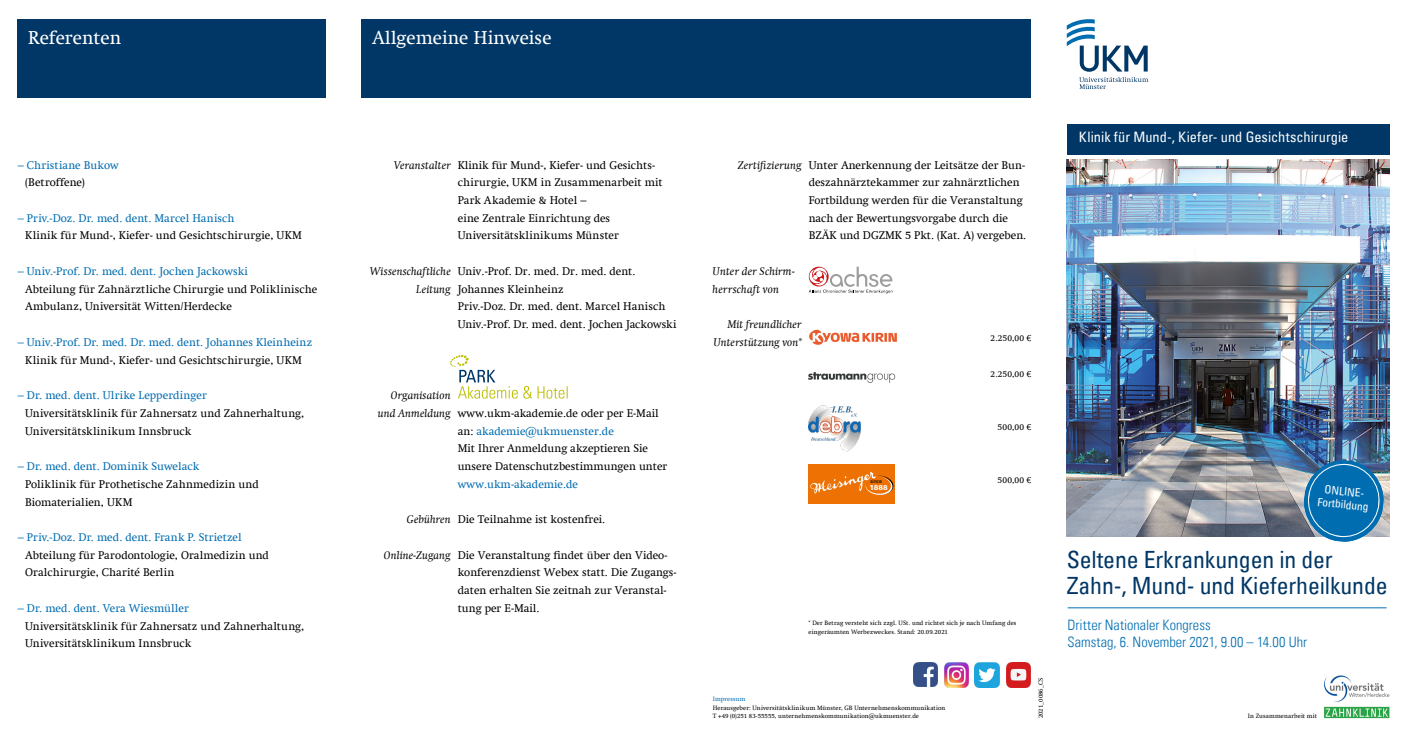
<style>
.page{position:relative;width:1407px;height:745px;background:#fff}
.page>*{position:absolute;margin:0;border:0;box-sizing:border-box;transform-origin:0 0}
.t1{font:condensed 23.75px/26.6px "Univers Com 57";letter-spacing:-.005em;color:#003766}
.t2{font:18.75px "Swift Com";color:#fff}
.t3{font:14.38px/17.8px "Univers Com 47 Light Cond";color:#006db1}
.t4{font:condensed 14.38px "Univers Com 57";color:#fff}
.t5{font:condensed 11.38px/13px "Univers Com 57";color:#fff;text-align:center}
.t6{font:11.25px/17.8px "Swift Com";color:#000}
.t7{font:11.25px "Swift Com";letter-spacing:.005em;color:#006db1}
.t8{font:italic 11.25px/17.8px "Swift Com";letter-spacing:.005em;color:#000;text-align:right}
.t9{font:8.75px "Swift Com";letter-spacing:.015em;color:#000}
.t10{font:700 7.12px "Humanist 521 BT";color:#fff;scale:1.19 1}
.t11{font:6.25px/8.9px "Swift Com";letter-spacing:.01em;color:#000}
.t12{font:6.25px "Swift Com";letter-spacing:.015em;color:#006db1}
.t13{font:5.75px "Humanist 521 BT";letter-spacing:-.01em;color:#000}
.s1{color:#006db1}
</style>
<div class="page">
<svg style="left:1067px;top:19px;width:81px;height:70px"></svg>
<div style="left:18px;top:19px;width:308px;height:78px;background:#003766"></div>
<div style="left:361px;top:19px;width:670px;height:78px;background:#003766"></div>
<img style="left:1067px;top:159px;width:322px;height:377px">
<div style="left:1067px;top:124px;width:322px;height:31px;background:#003766"></div>
<hr style="left:1067px;top:607px;width:319px;height:1px;background:#006db1">
<img style="left:1324px;top:675px;width:66px;height:44px">
<svg style="left:450px;top:354px;width:118px;height:44px"></svg>
<img style="left:913px;top:662px;width:24px;height:24px">
<img style="left:944px;top:662px;width:24px;height:24px">
<img style="left:975px;top:662px;width:24px;height:24px">
<img style="left:1006px;top:662px;width:25px;height:24px">
<svg style="left:809px;top:266px;width:83px;height:27px"></svg>
<img style="left:809px;top:405px;width:51px;height:46px">
<img style="left:808px;top:372px;width:88px;height:11px">
<div style="left:809px;top:463px;width:86px;height:40px;background:#ee7203"></div>
<svg style="left:810px;top:472px;width:84px;height:23px"></svg>
<img style="left:806px;top:329px;width:91px;height:16px">
<img style="left:1300px;top:456px;width:87px;height:86px">
<h2 class="t2" style="left:28px;top:27px;width:95px">Referenten</h2>
<h2 class="t2" style="left:372px;top:27px;width:181px">Allgemeine Hinweise</h2>
<p class="t7" style="left:18px;top:158px;width:103px">– Christiane Bukow</p>
<p class="t6" style="left:25px;top:173px;width:61px">(Betroffene)</p>
<p class="t7" style="left:18px;top:211px;width:218px">– Priv.-Doz. Dr. med. dent. Marcel Hanisch</p>
<p class="t6" style="left:25px;top:226px;width:278px">Klinik für Mund-, Kiefer- und Gesichtschirurgie, UKM</p>
<p class="t7" style="left:18px;top:264px;width:232px">– Univ.-Prof. Dr. med. dent. Jochen Jackowski</p>
<p class="t6" style="left:25px;top:280px;width:293px">Abteilung für Zahnärztliche Chirurgie und Poliklinische<br>Ambulanz, Universität Witten/Herdecke</p>
<p class="t7" style="left:18px;top:335px;width:296px">– Univ.-Prof. Dr. med. Dr. med. dent. Johannes Kleinheinz</p>
<p class="t6" style="left:25px;top:351px;width:278px">Klinik für Mund-, Kiefer- und Gesichtschirurgie, UKM</p>
<p class="t7" style="left:18px;top:388px;width:191px">– Dr. med. dent. Ulrike Lepperdinger</p>
<p class="t6" style="left:25px;top:404px;width:280px">Universitätsklinik für Zahnersatz und Zahnerhaltung,<br>Universitätsklinikum Innsbruck</p>
<p class="t7" style="left:18px;top:459px;width:183px">– Dr. med. dent. Dominik Suwelack</p>
<p class="t6" style="left:25px;top:475px;width:235px">Poliklinik für Prothetische Zahnmedizin und<br>Biomaterialien, UKM</p>
<p class="t7" style="left:18px;top:530px;width:225px">– Priv.-Doz. Dr. med. dent. Frank P. Strietzel</p>
<p class="t6" style="left:25px;top:545px;width:245px">Abteilung für Parodontologie, Oralmedizin und<br>Oralchirurgie, Charité Berlin</p>
<p class="t7" style="left:18px;top:601px;width:173px">– Dr. med. dent. Vera Wiesmüller</p>
<p class="t6" style="left:25px;top:616px;width:280px">Universitätsklinik für Zahnersatz und Zahnerhaltung,<br>Universitätsklinikum Innsbruck</p>
<p class="t6" style="left:458px;top:156px;width:206px">Klinik für Mund-, Kiefer- und Gesichts&shy;chirurgie, UKM in Zusammenarbeit mit<br>Park Akademie &amp; Hotel –<br>eine Zentrale Einrichtung des<br>Universitätsklinikums Münster</p>
<p class="t6" style="left:458px;top:262px;width:220px">Univ.-Prof. Dr. med. Dr. med. dent.<br>Johannes Kleinheinz<br>Priv.-Doz. Dr. med. dent. Marcel Hanisch Univ.-Prof. Dr. med. dent. Jochen Jackowski</p>
<p class="t8" style="left:394px;top:156px;width:58px">Veranstalter</p>
<p class="t8" style="left:370px;top:262px;width:83px">Wissenschaftliche<br>Leitung</p>
<p class="t8" style="left:378px;top:386px;width:74px">Organisation und Anmeldung</p>
<p class="t6" style="left:458px;top:404px;width:211px">www.ukm-akademie.de oder per E-Mail an: <span class="s1">akademie@ukmuenster.de<br></span>Mit Ihrer Anmeldung akzeptieren Sie unsere Datenschutzbestimmungen unter</p>
<p class="t7" style="left:458px;top:477px;width:122px">www.ukm-akademie.de</p>
<p class="t6" style="left:458px;top:510px;width:149px">Die Teilnahme ist kostenfrei.</p>
<p class="t6" style="left:458px;top:545px;width:220px">Die Veranstaltung findet über den Video&shy;konferenzdienst Webex statt. Die Zugangs&shy;daten erhalten Sie zeitnah zur Veranstal&shy;tung per E-Mail.</p>
<p class="t8" style="left:407px;top:510px;width:45px">Gebühren</p>
<p class="t8" style="left:384px;top:545px;width:68px">Online-Zugang</p>
<p class="t8" style="left:738px;top:156px;width:66px">Zertifizierung</p>
<p class="t6" style="left:808px;top:156px;width:219px">Unter Anerkennung der Leitsätze der Bun&shy;deszahnärztekammer zur zahnärztlichen Fortbildung werden für die Veranstaltung nach der Bewertungsvorgabe durch die BZÄK und DGZMK 5 Pkt. (Kat. A) vergeben.</p>
<p class="t8" style="left:712px;top:262px;width:84px;text-align:left">Unter der Schirm&shy;herrschaft von</p>
<p class="t8" style="left:713px;top:315px;width:90px">Mit freundlicher<br>Unterstützung von*</p>
<p class="t13" style="left:870px;top:477px;width:13px">since</p>
<p class="t10" style="left:869px;top:482px;width:17px">1888</p>
<p class="t9" style="left:990px;top:333px;width:42px">2.250,00 €</p>
<p class="t9" style="left:990px;top:368px;width:42px">2.250,00 €</p>
<p class="t9" style="left:997px;top:422px;width:35px">500,00 €</p>
<p class="t9" style="left:997px;top:475px;width:35px">500,00 €</p>
<p class="t11" style="left:808px;top:618px;width:209px">* Der Betrag versteht sich zzgl. USt. und richtet sich je nach Umfang des eingeräumten Werbezweckes. Stand: 20.09.2021</p>
<p class="t12" style="left:713px;top:694px;width:34px">Impressum</p>
<p class="t11" style="left:713px;top:702px;width:234px">Herausgeber: Universitätsklinikum Münster, GB Unternehmenskommunikation<br>T +49 (0)251 83-55555, unternehmenskommunikation@ukmuenster.de</p>
<p class="t11" style="left:1036px;top:718px;width:42px;rotate:-90deg">2021_0086_CS</p>
<p class="t4" style="left:1079px;top:128px;width:271px">Klinik für Mund-, Kiefer- und Gesichtschirurgie</p>
<p class="t5" style="left:1319px;top:481px;width:53px;rotate:6deg">ONLINE-<br>Fortbildung</p>
<h1 class="t1" style="left:1067px;top:545px;width:322px">Seltene Erkrankungen in der<br>Zahn-, Mund- und Kieferheilkunde</h1>
<p class="t3" style="left:1067px;top:615px;width:241px">Dritter Nationaler Kongress<br>Samstag, 6. November 2021, 9.00 – 14.00 Uhr</p>
<p class="t11" style="left:1248px;top:711px;width:71px">In Zusammenarbeit mit</p>
</div>
